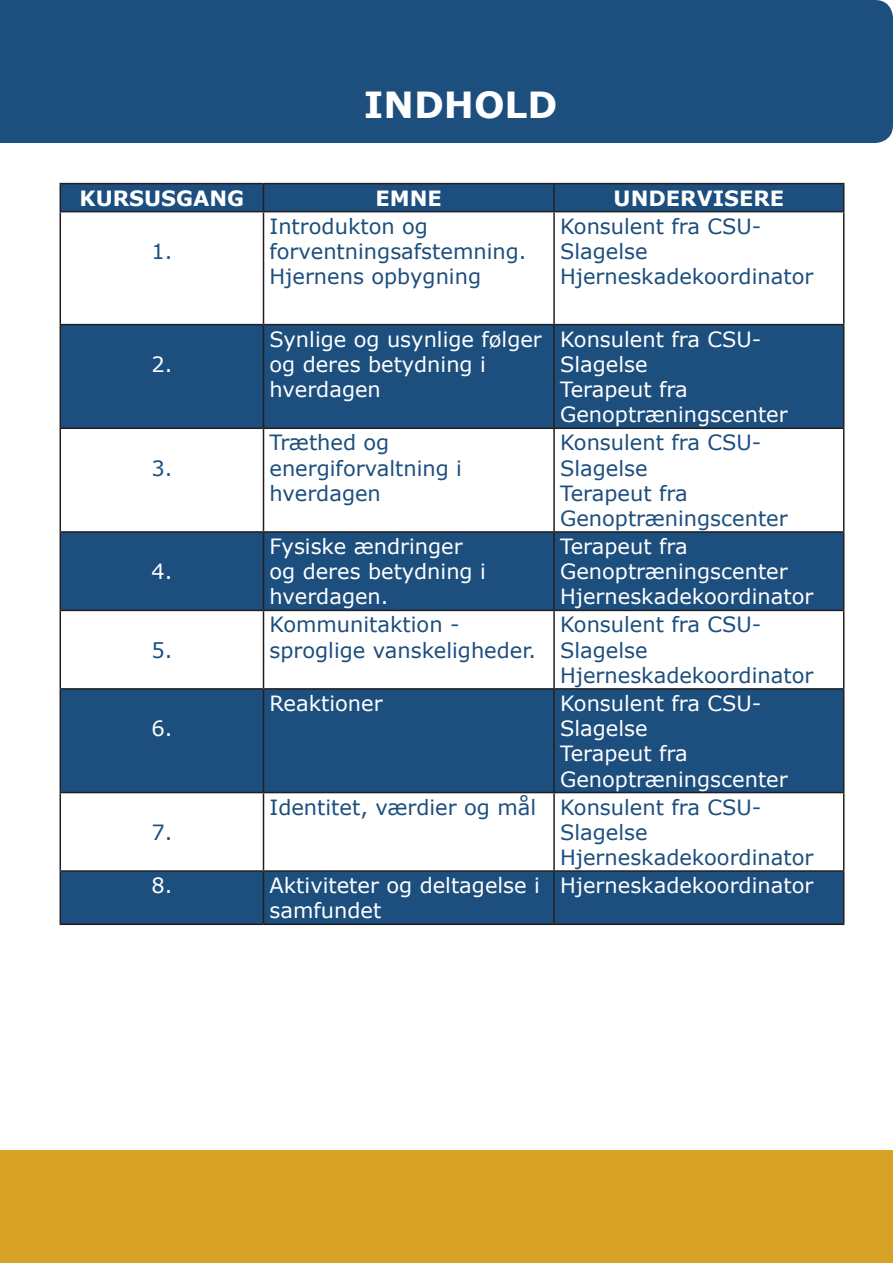
<style>
.page{position:relative;width:893px;height:1263px;background:#fff}
.page>*{position:absolute;margin:0;border:0;box-sizing:border-box;transform-origin:0 0}
.t1{font:700 36px "Verdana";color:#fff}
.t2{font:21px/25.2px "Verdana";color:#1c4e7e}
.t3{font:21px/25.2px "Verdana";color:#fff}
.t4{font:700 21px "Verdana";color:#fff}
</style>
<div class="page">
<div style="left:0;top:1150px;width:893px;height:113px;background:#d8a227"></div>
<div style="left:0;top:0;width:893px;height:143px;background:#1c4e7e"></div>
<svg style="left:61px;top:325px;width:782px;height:598px;fill:#1c4e7e"></svg>
<hr style="left:60px;top:183px;width:203px;height:1px;background:#231f20">
<hr style="left:263px;top:183px;width:291px;height:1px;background:#231f20">
<hr style="left:554px;top:183px;width:290px;height:1px;background:#231f20">
<div style="left:60px;top:184px;width:784px;height:27px;background:#1c4e7e"></div>
<hr style="left:60px;top:211px;width:203px;height:1px;background:#231f20">
<hr style="left:60px;top:212px;width:1px;height:112px;background:#231f20">
<hr style="left:263px;top:211px;width:291px;height:1px;background:#231f20">
<hr style="left:263px;top:212px;width:1px;height:112px;background:#231f20">
<hr style="left:554px;top:211px;width:290px;height:1px;background:#231f20">
<hr style="left:553px;top:212px;width:2px;height:112px;background:#231f20">
<hr style="left:843px;top:212px;width:1px;height:112px;background:#231f20">
<hr style="left:60px;top:324px;width:203px;height:1px;background:#231f20">
<hr style="left:60px;top:325px;width:1px;height:102px;background:#231f20">
<hr style="left:263px;top:324px;width:291px;height:1px;background:#231f20">
<hr style="left:263px;top:325px;width:1px;height:102px;background:#231f20">
<hr style="left:554px;top:324px;width:290px;height:1px;background:#231f20">
<hr style="left:553px;top:325px;width:2px;height:102px;background:#231f20">
<hr style="left:843px;top:325px;width:1px;height:102px;background:#231f20">
<hr style="left:60px;top:427px;width:203px;height:2px;background:#231f20">
<hr style="left:60px;top:429px;width:1px;height:102px;background:#231f20">
<hr style="left:263px;top:427px;width:291px;height:2px;background:#231f20">
<hr style="left:263px;top:429px;width:1px;height:102px;background:#231f20">
<hr style="left:554px;top:427px;width:290px;height:2px;background:#231f20">
<hr style="left:553px;top:429px;width:2px;height:102px;background:#231f20">
<hr style="left:843px;top:429px;width:1px;height:102px;background:#231f20">
<hr style="left:60px;top:531px;width:203px;height:2px;background:#231f20">
<hr style="left:60px;top:533px;width:1px;height:77px;background:#231f20">
<hr style="left:263px;top:531px;width:291px;height:2px;background:#231f20">
<hr style="left:263px;top:533px;width:1px;height:77px;background:#231f20">
<hr style="left:554px;top:531px;width:290px;height:2px;background:#231f20">
<hr style="left:553px;top:533px;width:2px;height:77px;background:#231f20">
<hr style="left:843px;top:533px;width:1px;height:77px;background:#231f20">
<hr style="left:60px;top:610px;width:203px;height:1px;background:#231f20">
<hr style="left:60px;top:611px;width:1px;height:77px;background:#231f20">
<hr style="left:263px;top:610px;width:291px;height:1px;background:#231f20">
<hr style="left:263px;top:611px;width:1px;height:77px;background:#231f20">
<hr style="left:554px;top:610px;width:290px;height:1px;background:#231f20">
<hr style="left:553px;top:611px;width:2px;height:77px;background:#231f20">
<hr style="left:843px;top:611px;width:1px;height:77px;background:#231f20">
<hr style="left:60px;top:688px;width:203px;height:2px;background:#231f20">
<hr style="left:60px;top:690px;width:1px;height:102px;background:#231f20">
<hr style="left:263px;top:688px;width:291px;height:2px;background:#231f20">
<hr style="left:263px;top:690px;width:1px;height:102px;background:#231f20">
<hr style="left:554px;top:688px;width:290px;height:2px;background:#231f20">
<hr style="left:553px;top:690px;width:2px;height:102px;background:#231f20">
<hr style="left:843px;top:690px;width:1px;height:102px;background:#231f20">
<hr style="left:60px;top:792px;width:203px;height:1px;background:#231f20">
<hr style="left:60px;top:793px;width:1px;height:77px;background:#231f20">
<hr style="left:263px;top:792px;width:291px;height:1px;background:#231f20">
<hr style="left:263px;top:793px;width:1px;height:77px;background:#231f20">
<hr style="left:554px;top:792px;width:290px;height:1px;background:#231f20">
<hr style="left:553px;top:793px;width:2px;height:77px;background:#231f20">
<hr style="left:843px;top:793px;width:1px;height:77px;background:#231f20">
<hr style="left:60px;top:870px;width:203px;height:2px;background:#231f20">
<hr style="left:60px;top:872px;width:1px;height:51px;background:#231f20">
<hr style="left:263px;top:870px;width:291px;height:2px;background:#231f20">
<hr style="left:263px;top:872px;width:1px;height:51px;background:#231f20">
<hr style="left:554px;top:870px;width:290px;height:2px;background:#231f20">
<hr style="left:553px;top:872px;width:2px;height:51px;background:#231f20">
<hr style="left:843px;top:872px;width:1px;height:51px;background:#231f20">
<hr style="left:60px;top:923px;width:203px;height:2px;background:#231f20">
<hr style="left:263px;top:923px;width:291px;height:2px;background:#231f20">
<hr style="left:554px;top:923px;width:290px;height:2px;background:#231f20">
<p class="t1" style="left:364px;top:79px;width:195px">INDHOLD</p>
<p class="t4" style="left:80px;top:183px;width:166px">KURSUSGANG</p>
<p class="t4" style="left:376px;top:183px;width:68px">EMNE</p>
<p class="t4" style="left:614px;top:183px;width:172px">UNDERVISERE</p>
<p class="t2" style="left:151px;top:238px;width:22px">1.</p>
<p class="t2" style="left:560px;top:213px;width:203px">Konsulent fra CSU-<br>Slagelse</p>
<p class="t2" style="left:560px;top:264px;width:255px">Hjerneskadekoordinator</p>
<p class="t2" style="left:269px;top:213px;width:259px">Introdukton og forventningsafstemning.</p>
<p class="t2" style="left:269px;top:264px;width:213px">Hjernens opbygning</p>
<p class="t3" style="left:151px;top:351px;width:23px">2.</p>
<p class="t2" style="left:151px;top:455px;width:23px">3.</p>
<p class="t3" style="left:151px;top:559px;width:23px">4.</p>
<p class="t2" style="left:151px;top:637px;width:23px">5.</p>
<p class="t3" style="left:151px;top:716px;width:23px">6.</p>
<p class="t2" style="left:151px;top:819px;width:23px">7.</p>
<p class="t3" style="left:269px;top:326px;width:274px">Synlige og usynlige følger og deres betydning i hverdagen</p>
<p class="t3" style="left:560px;top:326px;width:203px">Konsulent fra CSU-<br>Slagelse</p>
<p class="t3" style="left:560px;top:377px;width:229px">Terapeut fra<br>Genoptræningscenter</p>
<p class="t2" style="left:269px;top:430px;width:194px">Træthed og energiforvaltning i hverdagen</p>
<p class="t2" style="left:560px;top:430px;width:203px">Konsulent fra CSU-<br>Slagelse</p>
<p class="t2" style="left:560px;top:480px;width:229px">Terapeut fra<br>Genoptræningscenter</p>
<p class="t3" style="left:269px;top:533px;width:218px">Fysiske ændringer og deres betydning i hverdagen.</p>
<p class="t3" style="left:560px;top:533px;width:229px">Terapeut fra<br>Genoptræningscenter</p>
<p class="t3" style="left:560px;top:584px;width:255px">Hjerneskadekoordinator</p>
<p class="t2" style="left:269px;top:612px;width:268px">Kommunitaktion - sproglige vanskeligheder.</p>
<p class="t2" style="left:560px;top:612px;width:203px">Konsulent fra CSU-<br>Slagelse</p>
<p class="t2" style="left:560px;top:662px;width:255px">Hjerneskadekoordinator</p>
<p class="t3" style="left:269px;top:690px;width:115px">Reaktioner</p>
<p class="t3" style="left:560px;top:690px;width:203px">Konsulent fra CSU-<br>Slagelse</p>
<p class="t3" style="left:560px;top:741px;width:229px">Terapeut fra<br>Genoptræningscenter</p>
<p class="t2" style="left:269px;top:794px;width:268px">Identitet, værdier og mål</p>
<p class="t2" style="left:560px;top:794px;width:203px">Konsulent fra CSU-<br>Slagelse</p>
<p class="t2" style="left:560px;top:844px;width:255px">Hjerneskadekoordinator</p>
<p class="t3" style="left:151px;top:873px;width:23px">8.</p>
<p class="t3" style="left:269px;top:873px;width:272px">Aktiviteter og deltagelse i samfundet</p>
<p class="t3" style="left:560px;top:873px;width:255px">Hjerneskadekoordinator</p>
</div>
